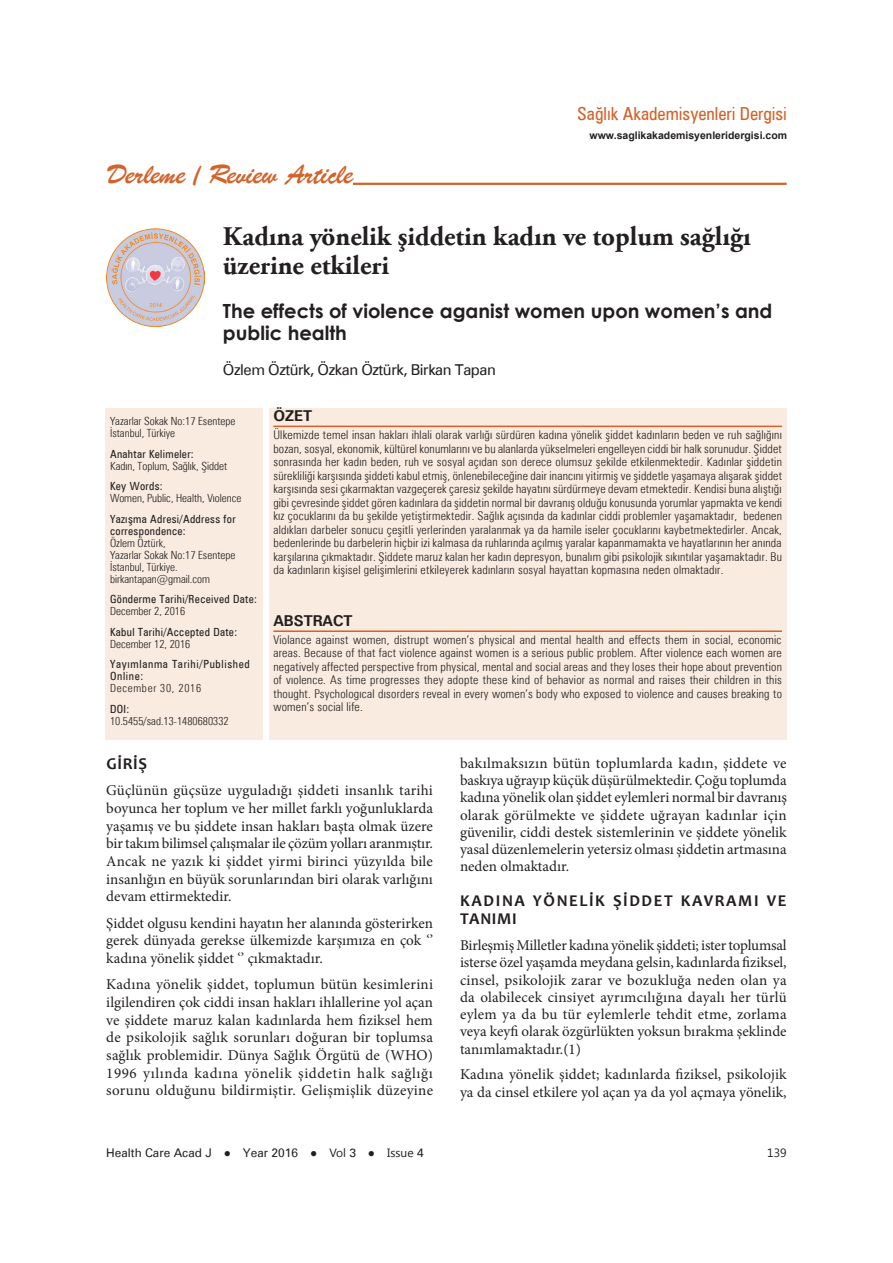
<style>
.page{position:relative;width:893px;height:1263px;background:#fff}
.page>*{position:absolute;margin:0;border:0;box-sizing:border-box;transform-origin:0 0}
.Bas-turkce{font:700 27px/28.5px "Adobe Garamond Pro";color:#231f20}
.Tür-Derl{font:27px "Brush Script BT";color:#d46229}
.Bas-Ing{font:700 19.5px/22.5px "Century Gothic";color:#231f20}
.t1{font:condensed 18px "Zurich BT";color:#d46229}
.t2{font:700 16.5px/18px "Candara";letter-spacing:.095em;color:#231f20}
.TX{font:15px/17.7px "Minion Pro";color:#231f20;text-align:justify}
.Bas-Yazar{font:15px "Zurich BT";letter-spacing:-.03em;color:#231f20}
.ABSH{font:700 15px "Zurich BT";color:#231f20}
.ABS{font:300 condensed 12px/13.5px "Zurich BT";letter-spacing:.02em;color:#231f20;text-align:justify}
.t3{font:12px "Zurich BT";color:#231f20}
.t4{font:12px "Lao UI";color:#231f20}
.AFF{font:300 condensed 11.25px/12px "Zurich BT";color:#231f20}
.AFF-2{font:condensed 11.25px/12px "Zurich BT";letter-spacing:.03em;color:#231f20}
.AFF-3{font:condensed 11.25px/12px "Zurich BT";letter-spacing:.06em;color:#231f20}
.t5{font:700 10.5px "Arial";color:#231f20}
.s1{font-weight:300}
.s2{font-family:"Sylfaen"}
.s3{font-family:"Lao UI"}
</style>
<div class="page">
<div style="left:269px;top:408px;width:517px;height:332px;background:#f9ebdf"></div>
<hr style="left:273px;top:426px;width:509px;height:1px;background:#d46229">
<hr style="left:273px;top:630px;width:509px;height:2px;background:#d46229">
<hr style="left:353px;top:183px;width:434px;height:2px;background:#d46229">
<div style="left:106px;top:408px;width:157px;height:332px;background:#f9ebdf"></div>
<img style="left:106px;top:228px;width:98px;height:98px">
<h3 class="t1" style="left:577px;top:103px;width:211px">Sağlık Akademisyenleri Dergisi</h3>
<p class="Tür-Derl" style="left:106px;top:158px;width:249px">Derleme / Review Article</p>
<p class="t5" style="left:590px;top:128px;width:199px">www.saglikakademisyenleridergisi.com</p>
<p class="Bas-turkce" style="left:223px;top:223px;width:529px">Kadına yönelik şiddetin kadın ve toplum sağlığı üzerine etkileri</p>
<p class="Bas-Ing" style="left:223px;top:298px;width:551px">The effects of violence aganist women upon women’s and public health</p>
<p class="Bas-Yazar" style="left:223px;top:361px;width:274px">Özlem Öztürk, Özkan Öztürk, Birkan Tapan</p>
<p class="AFF" style="left:110px;top:415px;width:127px">Yazarlar Sokak No:17 Esentepe<br>İstanbul, Türkiye</p>
<p class="AFF-2" style="left:110px;top:448px;width:85px">Anahtar Kelimeler:</p>
<p class="AFF" style="left:110px;top:460px;width:119px">Kadın, Toplum, Sağlık, Şiddet</p>
<p class="AFF-2" style="left:110px;top:480px;width:54px">Key Words:</p>
<p class="AFF" style="left:110px;top:492px;width:133px">Women, Public, Health, Vıolence</p>
<p class="AFF-2" style="left:110px;top:513px;width:127px">Yazışma Adresi/Address for correspondence:</p>
<p class="AFF" style="left:110px;top:537px;width:127px">Özlem Öztürk,<br>Yazarlar Sokak No:17 Esentepe<br>İstanbul, Türkiye.</p>
<p class="AFF" style="left:110px;top:573px;width:102px">birkantapan@gmail.com</p>
<p class="AFF-2" style="left:110px;top:593px;width:149px">Gönderme Tarihi/Received Date:</p>
<p class="AFF" style="left:110px;top:605px;width:77px">December 2, 2016</p>
<p class="AFF-2" style="left:110px;top:626px;width:129px">Kabul Tarihi/Accepted Date:</p>
<p class="AFF" style="left:110px;top:638px;width:82px">December 12, 2016</p>
<p class="AFF-3" style="left:110px;top:658px;width:141px">Yayımlanma Tarihi/Published<br>Online:<br><span class="s1">December 30, 2016</span></p>
<p class="AFF-2" style="left:110px;top:703px;width:21px">DOI:</p>
<p class="AFF" style="left:110px;top:715px;width:120px">10.5455/sad.13-1480680332</p>
<p class="ABSH" style="left:273px;top:407px;width:40px">ÖZET</p>
<p class="ABS" style="left:273px;top:428px;width:510px">Ülkemizde temel insan hakları ihlali olarak varlığı sürdüren kadına yönelik şiddet kadınların beden ve ruh sağlığını bozan, sosyal, ekonomik, kültürel konumlarını ve bu alanlarda yükselmeleri engelleyen ciddi bir halk sorunudur. Şiddet sonrasında her kadın beden, ruh ve sosyal açıdan son derece olumsuz şekilde etkilenmektedir. Kadınlar şiddetin sürekliliği karşısında şiddeti kabul etmiş, önlenebileceğine dair inancını yitirmiş ve şiddetle yaşamaya alışarak şiddet karşısında sesi çıkarmaktan vazgeçerek çaresiz şekilde hayatını sürdürmeye devam etmektedir. Kendisi buna alıştığı gibi çevresinde şiddet gören kadınlara da şiddetin normal bir davranış olduğu konusunda yorumlar yapmakta ve kendi kız çocuklarını da bu şekilde yetiştirmektedir. Sağlık açısında da kadınlar ciddi problemler yaşamaktadır, bedenen aldıkları darbeler sonucu çeşitli yerlerinden yaralanmak ya da hamile iseler çocuklarını kaybetmektedirler. Ancak, bedenlerinde bu darbelerin hiçbir izi kalmasa da ruhlarında açılmış yaralar kapanmamakta ve hayatlarının her anında karşılarına çıkmaktadır. Şiddete maruz kalan her kadın depresyon, bunalım gibi psikolojik sıkıntılar yaşamaktadır. Bu da kadınların kişisel gelişimlerini etkileyerek kadınların sosyal hayattan kopmasına neden olmaktadır.</p>
<p class="ABSH" style="left:273px;top:612px;width:81px">ABSTRACT</p>
<p class="ABS" style="left:273px;top:633px;width:510px">Violance against women, distrupt women’s physical and mental health and effects them in social, economic areas. Because of that fact violence against women is a serious public problem. After violence each women are negatively affected perspective from physical, mental and social areas and they loses their hope about prevention of vıolence. As time progresses they adopte these kind of behavior as normal and raises their children in this thought. Psychologıcal dısorders reveal in every women’s body who exposed to violence and causes breaking to women’s social life.</p>
<h1 class="t2" style="left:107px;top:754px;width:42px">GİRİŞ</h1>
<p class="TX" style="left:106px;top:781px;width:328px">Güçlünün güçsüze uyguladığı şiddeti insanlık tarihi boyunca her toplum ve her millet farklı yoğunluklarda yaşamış ve bu şiddete insan hakları başta olmak üzere bir takım bilimsel çalışmalar ile çözüm yolları aranmıştır.<br>Ancak ne yazık ki şiddet yirmi birinci yüzyılda bile insanlığın en büyük sorunlarından biri olarak varlığını devam ettirmektedir.</p>
<p class="TX" style="left:106px;top:914px;width:328px">Şiddet olgusu kendini hayatın her alanında gösterirken gerek dünyada gerekse ülkemizde karşımıza en çok ‘’ kadına yönelik şiddet ‘’ çıkmaktadır.</p>
<p class="TX" style="left:106px;top:975px;width:328px">Kadına yönelik şiddet, toplumun bütün kesimlerini ilgilendiren çok ciddi insan hakları ihlallerine yol açan ve şiddete maruz kalan kadınlarda hem fiziksel hem de psikolojik sağlık sorunları doğuran bir toplumsa sağlık problemidir. Dünya Sağlık Örgütü de (WHO)<br>1996 yılında kadına yönelik şiddetin halk sağlığı sorunu olduğunu bildirmiştir. Gelişmişlik düzeyine</p>
<p class="TX" style="left:460px;top:754px;width:328px;line-height:17.2px">bakılmaksızın bütün toplumlarda kadın, şiddete ve baskıya uğrayıp küçük düşürülmektedir. Çoğu toplumda kadına yönelik olan şiddet eylemleri normal bir davranış olarak görülmekte ve şiddete uğrayan kadınlar için güvenilir, ciddi destek sistemlerinin ve şiddete yönelik yasal düzenlemelerin yetersiz olması şiddetin artmasına neden olmaktadır.</p>
<h1 class="t2" style="left:460px;top:892px;width:328px">KADINA YÖNELİK ŞİDDET KAVRAMI VE<br>TANIMI</h1>
<p class="TX" style="left:460px;top:937px;width:328px;line-height:17.2px">Birleşmiş Milletler kadına yönelik şiddeti; ister toplumsal isterse özel yaşamda meydana gelsin, kadınlarda fiziksel, cinsel, psikolojik zarar ve bozukluğa neden olan ya da olabilecek cinsiyet ayrımcılığına dayalı her türlü eylem ya da bu tür eylemlerle tehdit etme, zorlama veya keyfi olarak özgürlükten yoksun bırakma şeklinde tanımlamaktadır.(1)</p>
<p class="TX" style="left:460px;top:1066px;width:328px;line-height:17.2px">Kadına yönelik şiddet; kadınlarda fiziksel, psikolojik ya da cinsel etkilere yol açan ya da yol açmaya yönelik,</p>
<p class="t3" style="left:106px;top:1146px;width:319px">Health Care Acad J <span class="s2">●</span> Year 2016 <span class="s2">●</span> <span class="s3">Vol</span> 3 <span class="s2">●</span> <span class="s3">Issue</span> 4</p>
<p class="t4" style="left:767px;top:1145px;width:21px">139</p>
</div>
